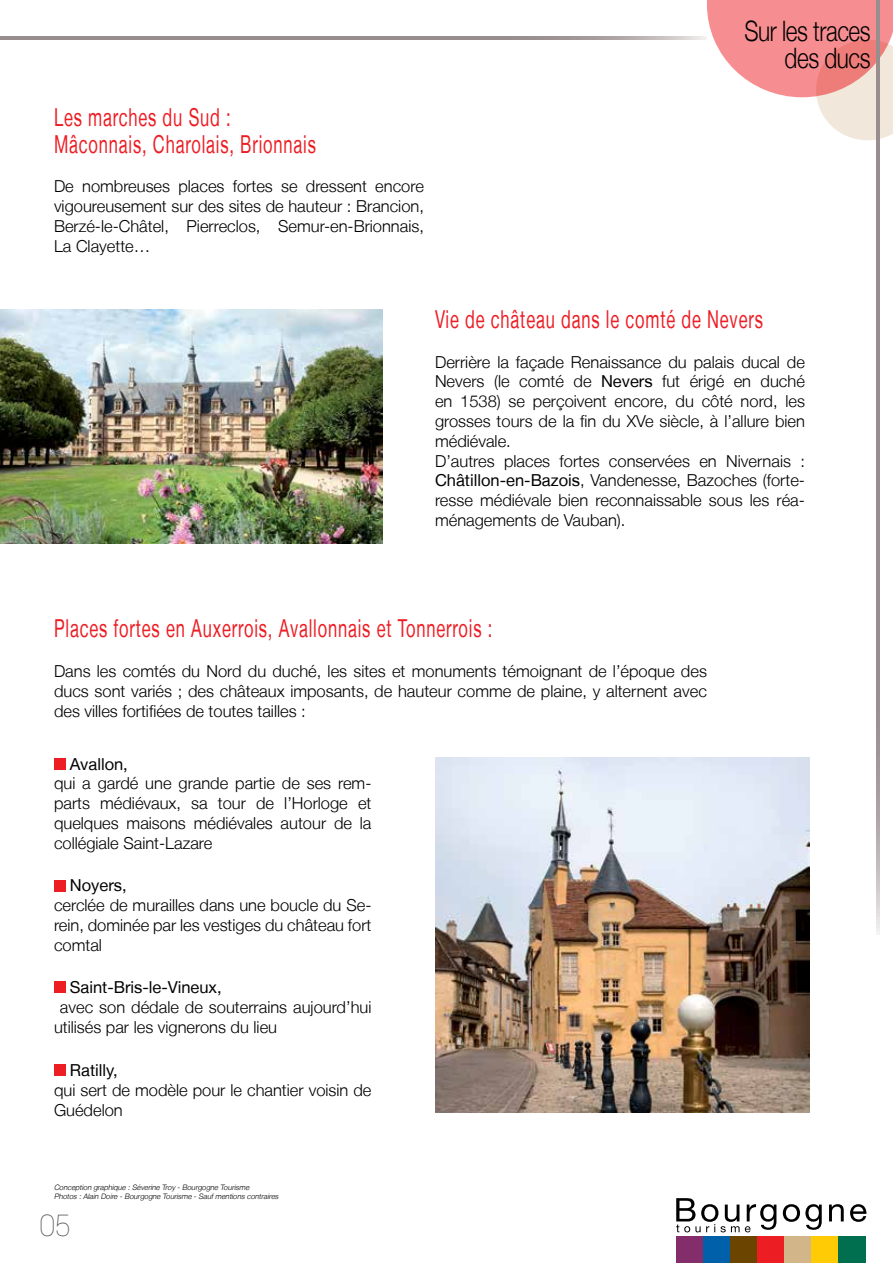
<style>
.page{position:relative;width:893px;height:1263px;background:#fff}
.page>*{position:absolute;margin:0;border:0;box-sizing:border-box;transform-origin:0 0}
.t1{font:100 30px "Roboto";color:#58595b}
.t2{font:300 28.2px/27px "Helvetica Neue LT";letter-spacing:-.02em;color:#000;text-align:right;scale:.8 1}
.t3{font:24.75px/27px "Helvetica Neue LT";letter-spacing:.05em;color:#ed1d24;scale:.67 1}
.t4{font:300 16.5px/19.8px "Helvetica Neue LT";color:#000;text-align:justify}
.t5{font:16.5px "Helvetica Neue LT";color:#000}
.t6{font:italic 300 7.5px/9px "Helvetica Neue LT";color:#000}
.s1{font-weight:400}
</style>
<div class="page">
<div style="left:676px;top:1236px;width:27px;height:27px;background:#832d6b"></div>
<div style="left:703px;top:1236px;width:27px;height:27px;background:#0061aa"></div>
<div style="left:730px;top:1236px;width:27px;height:27px;background:#6b4500"></div>
<div style="left:757px;top:1236px;width:27px;height:27px;background:#ed1d24"></div>
<div style="left:784px;top:1236px;width:27px;height:27px;background:#d2b588"></div>
<div style="left:811px;top:1236px;width:27px;height:27px;background:#ffcb05"></div>
<div style="left:838px;top:1236px;width:27px;height:27px;background:#006f4f"></div>
<svg style="left:676px;top:1198px;width:190px;height:34px"></svg>
<svg style="left:707px;top:0;width:186px;height:140px"></svg>
<svg style="left:876px;top:0;width:3px;height:935px;background:#9f9597"></svg>
<div style="left:54px;top:758px;width:11px;height:11px;background:#ed1d24"></div>
<div style="left:54px;top:982px;width:11px;height:11px;background:#ed1d24"></div>
<div style="left:54px;top:1065px;width:11px;height:11px;background:#ed1d24"></div>
<div style="left:54px;top:880px;width:11px;height:11px;background:#ed1d24"></div>
<img style="left:435px;top:758px;width:375px;height:355px">
<img style="left:0;top:310px;width:383px;height:234px">
<svg style="left:0;top:37px;width:707px;height:3px;background:#a09597"></svg>
<h3 class="t3" style="left:54px;top:103px;width:392px">Les marches du Sud :<br>Mâconnais, Charolais, Brionnais</h3>
<p class="t4" style="left:54px;top:176px;width:371px">De nombreuses places fortes se dressent encore vigoureusement sur des sites de hauteur : Brancion, Berzé-le-Châtel, Pierreclos, Semur-en-Brionnais, La Clayette…</p>
<h2 class="t2" style="left:744px;top:16px;width:159px">Sur les traces des ducs</h2>
<h3 class="t3" style="left:435px;top:305px;width:491px">Vie de château dans le comté de Nevers</h3>
<p class="t4" style="left:435px;top:351px;width:371px;text-align:left">Derrière la façade Renaissance du palais ducal de Nevers (le comté de <span class="s1">Nevers</span> fut érigé en duché en 1538) se perçoivent encore, du côté nord, les grosses tours de la fin du XVe siècle, à l’allure bien médiévale.<br>D’autres places fortes conservées en Nivernais :<br><span class="s1">Châtillon-en-Bazois</span>, Vandenesse, Bazoches (forte&shy;resse médiévale bien reconnaissable sous les réa&shy;ménagements de Vauban).</p>
<h3 class="t3" style="left:54px;top:615px;width:656px">Places fortes en Auxerrois, Avallonnais et Tonnerrois :</h3>
<p class="t4" style="left:54px;top:661px;width:654px">Dans les comtés du Nord du duché, les sites et monuments témoignant de l’époque des ducs sont variés ; des châteaux imposants, de hauteur comme de plaine, y alternent avec des villes fortifiées de toutes tailles :</p>
<p class="t5" style="left:70px;top:754px;width:60px">Avallon,</p>
<p class="t4" style="left:54px;top:773px;width:319px">qui a gardé une grande partie de ses rem&shy;parts médiévaux, sa tour de l’Horloge et quelques maisons médiévales autour de la collégiale Saint-Lazare</p>
<p class="t5" style="left:70px;top:876px;width:58px">Noyers,</p>
<p class="t4" style="left:54px;top:895px;width:319px">cerclée de murailles dans une boucle du Se&shy;rein, dominée par les vestiges du château fort comtal</p>
<p class="t5" style="left:70px;top:977px;width:153px">Saint-Bris-le-Vineux,</p>
<p class="t4" style="left:54px;top:997px;width:319px;text-indent:6px">avec son dédale de souterrains aujourd’hui utilisés par les vignerons du lieu</p>
<p class="t5" style="left:70px;top:1060px;width:49px">Ratilly,</p>
<p class="t4" style="left:54px;top:1080px;width:319px">qui sert de modèle pour le chantier voisin de<br>Guédelon</p>
<p class="t6" style="left:54px;top:1182px;width:228px">Conception graphique : Séverine Troy - Bourgogne Tourisme<br>Photos : Alain Doire - Bourgogne Tourisme - Sauf mentions contraires</p>
<h1 class="t1" style="left:39px;top:1204px;width:33px">05</h1>
</div>
